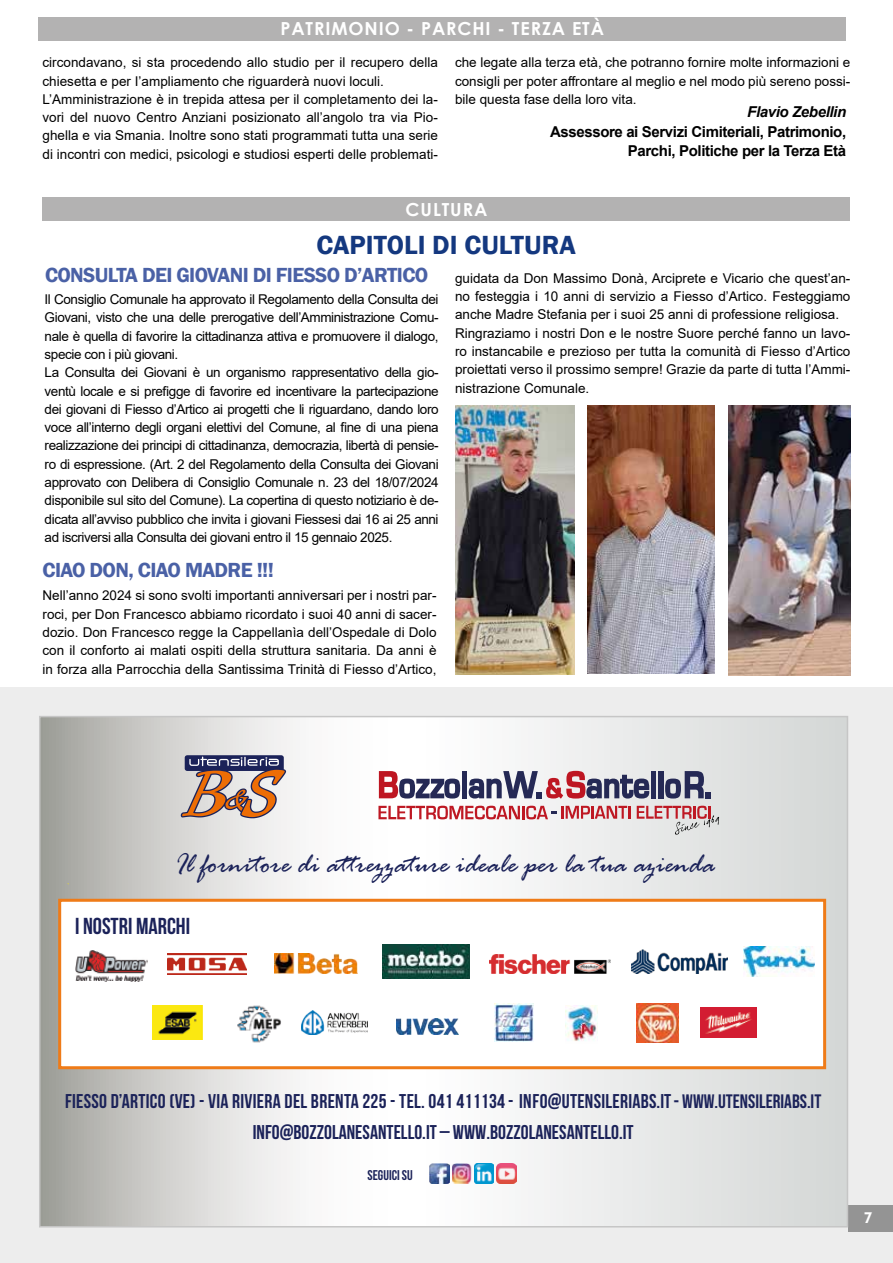
<style>
.page{position:relative;width:893px;height:1263px;background:#fff}
.page>*{position:absolute;margin:0;border:0;box-sizing:border-box;transform-origin:0 0}
.t1{font:italic 29.1px "Rage";color:#1b2259}
.t2{font:600 27px "Franklin Gothic";color:#14387f}
.t3{font:700 23.1px "Bebas Neue";color:#1b2259}
.t4{font:600 21px "Franklin Gothic";letter-spacing:-.03em;color:#4a61a6}
.t5{font:700 19.95px "Bebas Neue";letter-spacing:.015em;color:#1b2259}
.t6{font:700 18px "Century Gothic";letter-spacing:.05em;color:#fff}
.t7{font:700 15px/19.5px "Arial";letter-spacing:-.025em;color:#000;text-align:right}
.t8{font:italic 700 15px "Arial";letter-spacing:-.025em;color:#000}
.t9{font:900 15px "Lovelo";color:#fff}
.t10{font:700 14.1px "Bebas Neue";color:#1b2259}
.t11{font:13.5px/18.3px "Arial";letter-spacing:-.03em;color:#000;text-align:justify}
.t12{font:13.5px/18.3px "Arial";color:#000}
.s1{font-weight:400;font-size:19.35px}
</style>
<div class="page">
<div style="left:0;top:687px;width:893px;height:576px;background:#ededed"></div>
<div style="left:848px;top:1205px;width:45px;height:27px;background:#949494"></div>
<svg style="left:42px;top:719px;width:803px;height:505px"></svg>
<svg style="left:181px;top:755px;width:105px;height:63px"></svg>
<div style="left:60px;top:900px;width:765px;height:168px;background:#fff"></div>
<div style="left:58px;top:899px;width:768px;height:170px;border:3px solid #ef7b18"></div>
<img style="left:75px;top:950px;width:72px;height:31px">
<img style="left:167px;top:953px;width:79px;height:21px">
<img style="left:275px;top:954px;width:82px;height:20px">
<img style="left:383px;top:945px;width:86px;height:34px">
<img style="left:701px;top:1007px;width:55px;height:31px">
<img style="left:495px;top:1003px;width:38px;height:39px">
<img style="left:565px;top:1005px;width:33px;height:36px">
<img style="left:637px;top:1003px;width:41px;height:39px">
<img style="left:153px;top:1005px;width:49px;height:35px">
<img style="left:237px;top:1005px;width:44px;height:38px">
<img style="left:396px;top:1018px;width:63px;height:16px">
<img style="left:301px;top:1011px;width:67px;height:23px">
<img style="left:490px;top:954px;width:121px;height:19px">
<img style="left:744px;top:947px;width:71px;height:29px">
<img style="left:430px;top:1163px;width:19px;height:20px">
<img style="left:452px;top:1163px;width:42px;height:21px">
<img style="left:497px;top:1164px;width:19px;height:20px">
<svg style="left:379px;top:771px;width:81px;height:27px;background:#9f8295"></svg>
<div style="left:462px;top:771px;width:5px;height:27px;background:#252955"></div>
<div style="left:651px;top:771px;width:5px;height:27px;background:#252955"></div>
<svg style="left:469px;top:771px;width:180px;height:28px"></svg>
<div style="left:658px;top:771px;width:5px;height:27px;background:#252955"></div>
<svg style="left:665px;top:771px;width:46px;height:27px"></svg>
<svg style="left:378px;top:806px;width:252px;height:13px"></svg>
<svg style="left:637px;top:806px;width:82px;height:29px"></svg>
<img style="left:631px;top:950px;width:96px;height:23px">
<div style="left:38px;top:17px;width:808px;height:23px;background:#b3b2b2"></div>
<div style="left:43px;top:198px;width:807px;height:23px;background:#b3b2b2"></div>
<img style="left:455px;top:406px;width:120px;height:269px">
<img style="left:588px;top:406px;width:127px;height:268px">
<img style="left:729px;top:406px;width:121px;height:269px">
<h3 class="t6" style="left:280px;top:15px;width:325px">PATRIMONIO - PARCHI - TERZA ETÀ</h3>
<p class="t12" style="left:43px;top:53px;width:397px">circondavano, si sta procedendo allo studio per il recupero della chiesetta e per I’ampliamento che riguarderà nuovi loculi.<br>L’Amministrazione è in trepida attesa per il completamento dei la&shy;vori del nuovo Centro Anziani posizionato all’angolo tra via Pio&shy;ghella e via Smania. Inoltre sono stati programmati tutta una serie di incontri con medici, psicologi e studiosi esperti delle problemati-</p>
<p class="t11" style="left:455px;top:53px;width:397px">che legate alla terza età, che potranno fornire molte informazioni e consigli per poter affrontare al meglio e nel modo più sereno possi&shy;bile questa fase della loro vita.</p>
<p class="t8" style="left:747px;top:102px;width:100px">Flavio Zebellin</p>
<p class="t7" style="left:550px;top:122px;width:298px">Assessore ai Servizi Cimiteriali, Patrimonio,<br>Parchi, Politiche per la Terza Età</p>
<h3 class="t6" style="left:406px;top:196px;width:83px">CULTURA</h3>
<h2 class="t2" style="left:316px;top:228px;width:261px">CAPITOLI DI CULTURA</h2>
<h3 class="t4" style="left:45px;top:262px;width:385px">CONSULTA DEI GIOVANI DI FIESSO D’ARTICO</h3>
<p class="t11" style="left:45px;top:290px;width:395px;text-align:left">Il Consiglio Comunale ha approvato il Regolamento della Consulta dei Giovani, visto che una delle prerogative dell’Amministrazione Comu&shy;nale è quella di favorire la cittadinanza attiva e promuovere il dialogo, specie con i più giovani.<br>La Consulta dei Giovani è un organismo rappresentativo della gio&shy;ventù locale e si prefigge di favorire ed incentivare la partecipazione dei giovani di Fiesso d’Artico ai progetti che li riguardano, dando loro voce all’interno degli organi elettivi del Comune, al fine di una piena realizzazione dei principi di cittadinanza, democrazia, libertà di pensie&shy;ro di espressione. (Art. 2 del Regolamento della Consulta dei Giovani approvato con Delibera di Consiglio Comunale n. 23 del 18/07/2024 disponibile sul sito del Comune). La copertina di questo notiziario è de&shy;dicata all’avviso pubblico che invita i giovani Fiessesi dai 16 ai 25 anni ad iscriversi alla Consulta dei giovani entro il 15 gennaio 2025.</p>
<h3 class="t4" style="left:43px;top:557px;width:233px">CIAO DON, CIAO MADRE !!!</h3>
<p class="t11" style="left:43px;top:586px;width:396px">Nell’anno 2024 si sono svolti importanti anniversari per i nostri par&shy;roci, per Don Francesco abbiamo ricordato i suoi 40 anni di sacer&shy;dozio. Don Francesco regge la Cappellanìa dell’Ospedale di Dolo con il conforto ai malati ospiti della struttura sanitaria. Da anni è in forza alla Parrocchia della Santissima Trinità di Fiesso d’Artico,</p>
<p class="t12" style="left:455px;top:269px;width:397px">guidata da Don Massimo Donà, Arciprete e Vicario che quest’an&shy;no festeggia i 10 anni di servizio a Fiesso d’Artico. Festeggiamo anche Madre Stefania per i suoi 25 anni di professione religiosa.<br>Ringraziamo i nostri Don e le nostre Suore perché fanno un lavo&shy;ro instancabile e prezioso per tutta la comunità di Fiesso d’Artico proiettati verso il prossimo sempre! Grazie da parte di tutta l’Ammi&shy;nistrazione Comunale.</p>
<h1 class="t1" style="left:175px;top:848px;width:541px">Il fornitore di attrezzature ideale per la tua azienda</h1>
<h3 class="t3" style="left:75px;top:914px;width:117px">I NOSTRI MARCHI</h3>
<h3 class="t5" style="left:65px;top:1090px;width:758px">FIESSO D’ARTICO (VE) - VIA RIVIERA DEL BRENTA 225 - TEL. 041 411134 - INFO@UTENSILERIABS.IT <span class="s1">- WWW.UTENSILERIABS.IT</span></h3>
<h3 class="t5" style="left:253px;top:1121px;width:382px">INFO@BOZZOLANESANTELLO.IT – WWW.BOZZOLANESANTELLO.IT</h3>
<p class="t10" style="left:367px;top:1168px;width:47px">SEGUICI SU</p>
<p class="t9" style="left:865px;top:1208px;width:9px">7</p>
</div>
